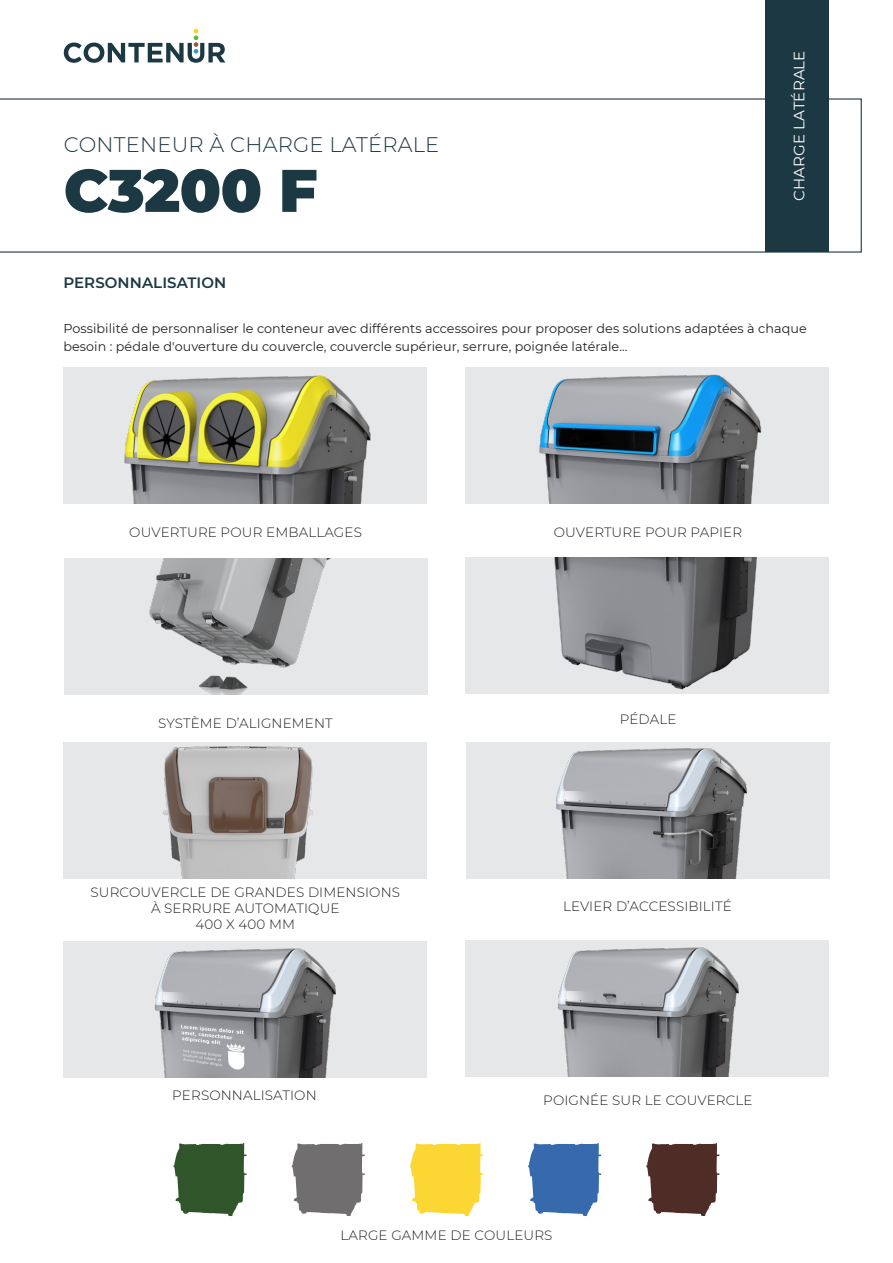
<style>
.page{position:relative;width:893px;height:1263px;background:#fff}
.page>*{position:absolute;margin:0;border:0;box-sizing:border-box;transform-origin:0 0}
.t1{font:900 60px "Montserrat";letter-spacing:-.01em;color:#1b3843}
.t2{font:300 21px "Montserrat";letter-spacing:.01em;color:#1b3843}
._02_TEX_GENERAL{font:600 15px "Montserrat";letter-spacing:.005em;color:#1b3843}
.t3{font:15px "Montserrat";letter-spacing:.01em;color:#fff}
.t4{font:300 13.5px "Montserrat";letter-spacing:.01em;color:#231f20}
._02_TEX_GENERAL-2{font:12.75px/18px "Montserrat";letter-spacing:.005em;color:#231f20}
</style>
<div class="page">
<svg style="left:64px;top:29px;width:161px;height:34px"></svg>
<svg style="left:0;top:98px;width:862px;height:155px"></svg>
<div style="left:765px;top:0;width:64px;height:252px;background:#1b3843"></div>
<img style="left:64px;top:558px;width:363px;height:136px">
<div style="left:466px;top:558px;width:363px;height:136px;background:#e6e7e9"></div>
<img style="left:554px;top:558px;width:203px;height:132px">
<div style="left:466px;top:368px;width:363px;height:136px;background:#e6e7e9"></div>
<img style="left:539px;top:374px;width:223px;height:130px">
<div style="left:64px;top:368px;width:363px;height:136px;background:#e6e7e9"></div>
<img style="left:124px;top:375px;width:247px;height:129px">
<div style="left:63px;top:942px;width:363px;height:136px;background:#e6e7e9"></div>
<img style="left:154px;top:948px;width:182px;height:130px">
<div style="left:466px;top:941px;width:363px;height:136px;background:#e6e7e9"></div>
<img style="left:557px;top:947px;width:182px;height:130px">
<div style="left:466px;top:742px;width:363px;height:136px;background:#e6e7e9"></div>
<img style="left:556px;top:748px;width:191px;height:130px">
<img style="left:64px;top:742px;width:363px;height:137px">
<svg style="left:174px;top:1143px;width:73px;height:73px;background:#506f4a"></svg>
<svg style="left:292px;top:1143px;width:73px;height:73px;background:#858484"></svg>
<svg style="left:410px;top:1143px;width:73px;height:73px;background:#fcdd53"></svg>
<svg style="left:528px;top:1143px;width:73px;height:73px;background:#5480b9"></svg>
<svg style="left:646px;top:1143px;width:73px;height:73px;background:#694d48"></svg>
<h2 class="t2" style="left:64px;top:130px;width:377px">CONTENEUR À CHARGE LATÉRALE</h2>
<h1 class="t1" style="left:64px;top:145px;width:255px">C3200 F</h1>
<p class="t3" style="left:789px;top:201px;width:152px;rotate:-90deg">CHARGE LATÉRALE</p>
<p class="_02_TEX_GENERAL" style="left:63px;top:272px;width:164px">PERSONNALISATION</p>
<p class="_02_TEX_GENERAL-2" style="left:63px;top:319px;width:745px">Possibilité de personnaliser le conteneur avec différents accessoires pour proposer des solutions adaptées à chaque besoin : pédale d'ouverture du couvercle, couvercle supérieur, serrure, poignée latérale...</p>
<p class="t4" style="left:129px;top:523px;width:234px">OUVERTURE POUR EMBALLAGES</p>
<p class="t4" style="left:554px;top:523px;width:190px">OUVERTURE POUR PAPIER</p>
<p class="t4" style="left:158px;top:714px;width:176px">SYSTÈME D’ALIGNEMENT</p>
<p class="t4" style="left:620px;top:710px;width:58px">PÉDALE</p>
<p class="t4" style="left:91px;top:883px;width:311px">SURCOUVERCLE DE GRANDES DIMENSIONS</p>
<p class="t4" style="left:151px;top:899px;width:190px">À SERRURE AUTOMATIQUE</p>
<p class="t4" style="left:195px;top:915px;width:101px">400 X 400 MM</p>
<p class="t4" style="left:563px;top:897px;width:170px">LEVIER D’ACCESSIBILITÉ</p>
<p class="t4" style="left:172px;top:1086px;width:146px">PERSONNALISATION</p>
<p class="t4" style="left:543px;top:1091px;width:211px">POIGNÉE SUR LE COUVERCLE</p>
<p class="t4" style="left:340px;top:1226px;width:214px">LARGE GAMME DE COULEURS</p>
</div>
